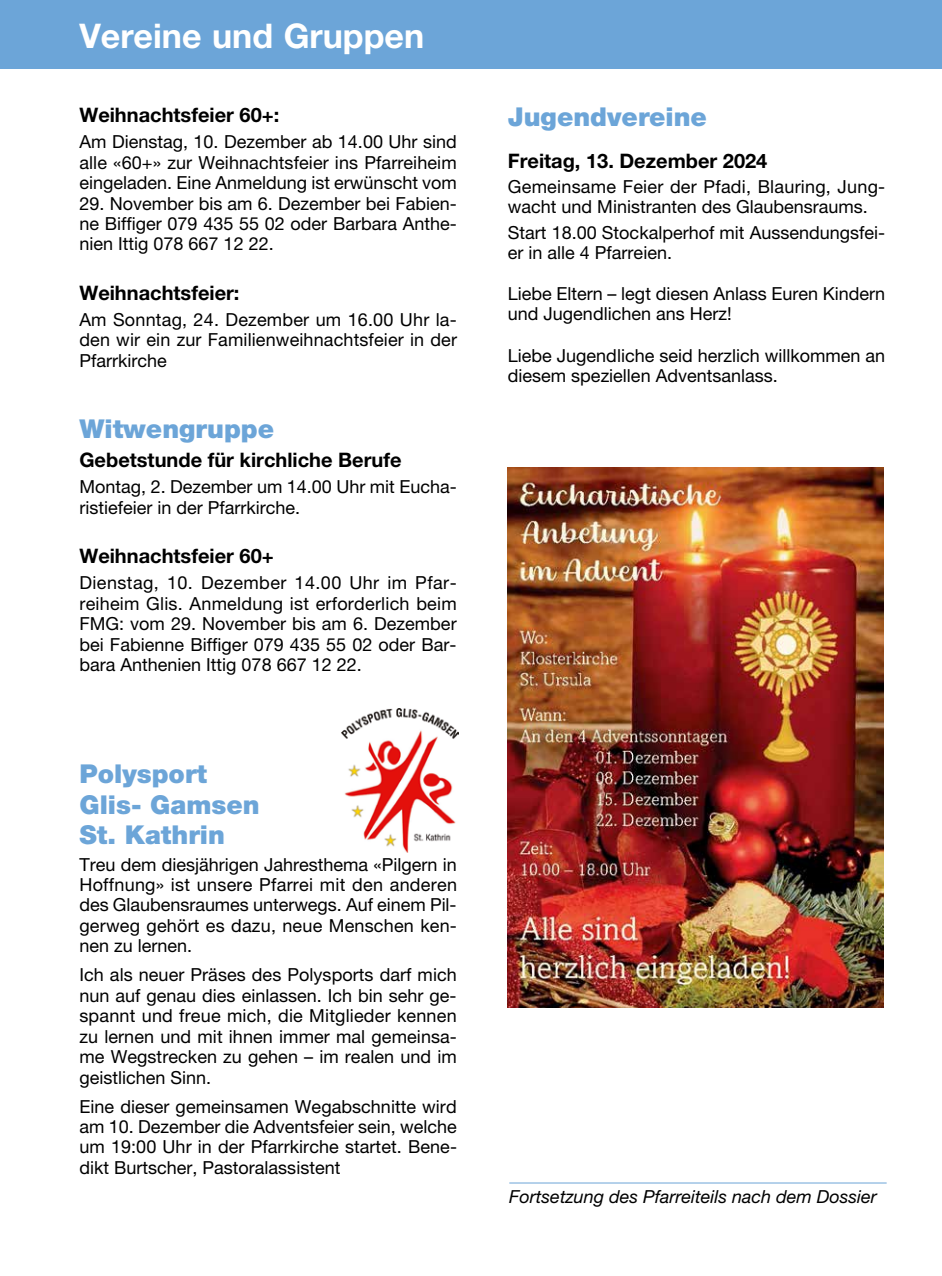
<style>
.page{position:relative;width:942px;height:1276px;background:#fff}
.page>*{position:absolute;margin:0;border:0;box-sizing:border-box;transform-origin:0 0}
.t1{font:700 34px "Helvetica Neue LT Pro";color:#fff}
.t2{font:900 26px/30.4px "Helvetica Neue LT Pro";color:#6ca5d8}
.t3{font:700 20px "Helvetica Neue LT Pro";color:#000}
.t4{font:18px/20.4px "Helvetica Neue LT Pro";color:#000;text-align:justify}
.t5{font:italic 18px "Helvetica Neue LT Pro";color:#000}
</style>
<div class="page">
<div style="left:0;top:0;width:941px;height:68px;background:#6ca5d8"></div>
<img style="left:341px;top:708px;width:117px;height:144px">
<hr style="left:509px;top:1182px;width:377px;height:1px;background:#6ca5d8">
<img style="left:507px;top:467px;width:376px;height:540px">
<h1 class="t1" style="left:79px;top:15px;width:346px">Vereine und Gruppen</h1>
<p class="t3" style="left:79px;top:102px;width:201px">Weihnachtsfeier 60+:</p>
<p class="t4" style="left:79px;top:131px;width:379px">Am Dienstag, 10. Dezember ab 14.00 Uhr sind alle «60+» zur Weihnachtsfeier ins Pfarreiheim eingeladen. Eine Anmeldung ist erwünscht vom</p>
<p class="t4" style="left:79px;top:193px;width:379px">29. November bis am 6. Dezember bei Fabien&shy;ne Biffiger 079 435 55 02 oder Barbara Anthe&shy;nien Ittig 078 667 12 22.</p>
<p class="t3" style="left:79px;top:280px;width:161px">Weihnachtsfeier:</p>
<p class="t4" style="left:79px;top:309px;width:379px">Am Sonntag, 24. Dezember um 16.00 Uhr la&shy;den wir ein zur Familienweihnachtsfeier in der Pfarrkirche</p>
<h2 class="t2" style="left:79px;top:414px;width:196px">Witwengruppe</h2>
<p class="t3" style="left:79px;top:448px;width:323px">Gebetstunde für kirchliche Berufe</p>
<p class="t4" style="left:79px;top:476px;width:379px">Montag, 2. Dezember um 14.00 Uhr mit Eucha&shy;ristiefeier in der Pfarrkirche.</p>
<p class="t3" style="left:79px;top:544px;width:196px">Weihnachtsfeier 60+</p>
<p class="t4" style="left:79px;top:572px;width:378px">Dienstag, 10. Dezember 14.00 Uhr im Pfar&shy;reiheim Glis. Anmeldung ist erforderlich beim FMG: vom 29. November bis am 6. Dezember bei Fabienne Biffiger 079 435 55 02 oder Bar&shy;bara Anthenien Ittig 078 667 12 22.</p>
<h2 class="t2" style="left:79px;top:759px;width:182px">Polysport<br>Glis- Gamsen<br>St. Kathrin</h2>
<p class="t4" style="left:79px;top:853px;width:379px">Treu dem diesjährigen Jahresthema «Pilgern in Hoffnung» ist unsere Pfarrei mit den anderen des Glaubensraumes unterwegs. Auf einem Pil&shy;gerweg gehört es dazu, neue Menschen ken&shy;nen zu lernen.</p>
<p class="t4" style="left:79px;top:964px;width:379px">Ich als neuer Präses des Polysports darf mich nun auf genau dies einlassen. Ich bin sehr ge&shy;spannt und freue mich, die Mitglieder kennen zu lernen und mit ihnen immer mal gemeinsa&shy;me Wegstrecken zu gehen – im realen und im geistlichen Sinn.</p>
<p class="t4" style="left:79px;top:1095px;width:379px">Eine dieser gemeinsamen Wegabschnitte wird am 10. Dezember die Adventsfeier sein, welche um 19:00 Uhr in der Pfarrkirche startet. Bene&shy;dikt Burtscher, Pastoralassistent</p>
<h2 class="t2" style="left:507px;top:102px;width:200px">Jugendvereine</h2>
<p class="t3" style="left:507px;top:148px;width:261px">Freitag, 13. Dezember 2024</p>
<p class="t4" style="left:507px;top:177px;width:379px">Gemeinsame Feier der Pfadi, Blauring, Jung&shy;wacht und Ministranten des Glaubensraums.</p>
<p class="t4" style="left:507px;top:222px;width:379px">Start 18.00 Stockalperhof mit Aussendungsfei&shy;er in alle 4 Pfarreien.</p>
<p class="t4" style="left:507px;top:284px;width:379px">Liebe Eltern – legt diesen Anlass Euren Kindern und Jugendlichen ans Herz!</p>
<p class="t4" style="left:507px;top:345px;width:378px">Liebe Jugendliche seid herzlich willkommen an diesem speziellen Adventsanlass.</p>
<p class="t5" style="left:509px;top:1186px;width:369px">Fortsetzung des Pfarreiteils nach dem Dossier</p>
</div>
